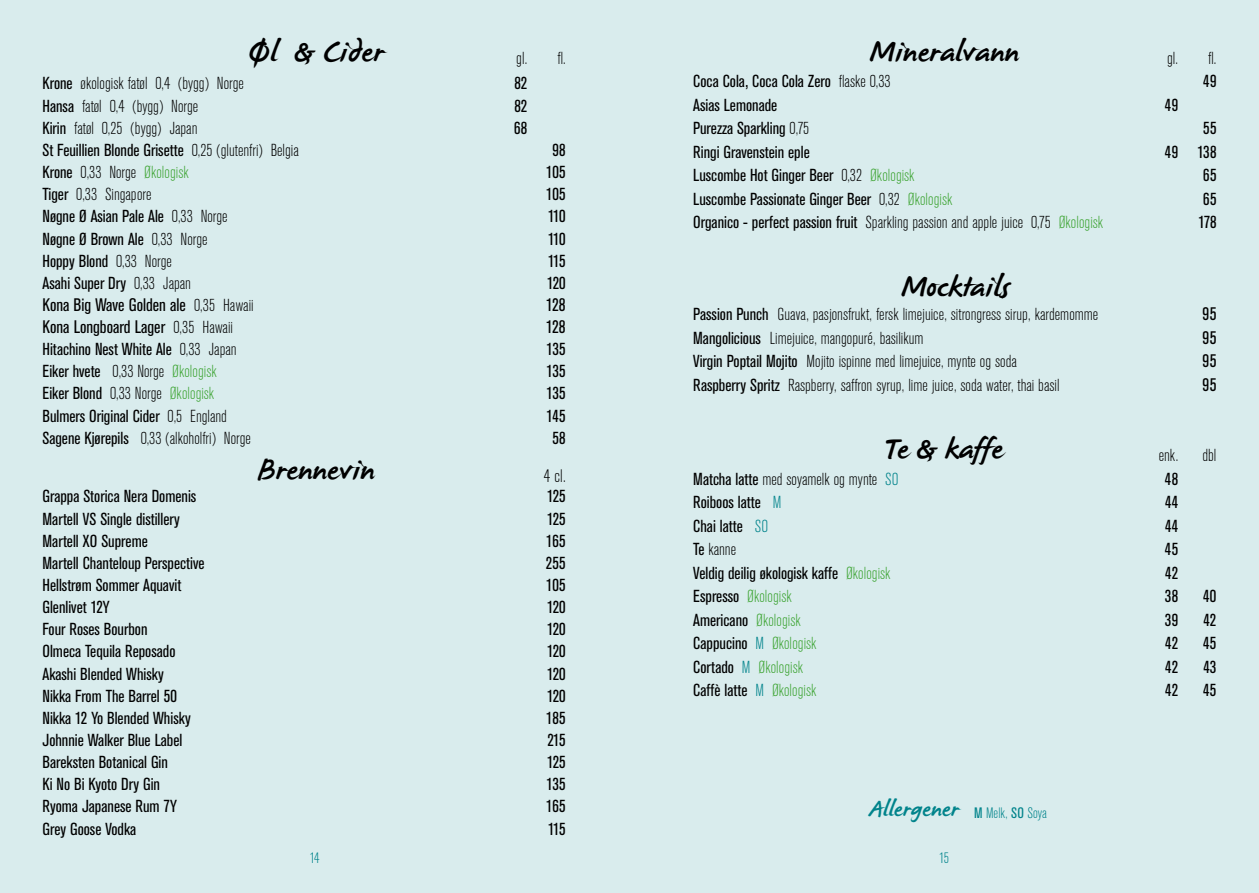
<style>
.page{position:relative;width:1259px;height:893px;background:#d9eced}
.page>*{position:absolute;margin:0;border:0;box-sizing:border-box;transform-origin:0 0}
.t1{font:30px "James Paul";color:#000}
.t2{font:22.5px "James Paul";color:#00838b}
.t3{font:18px "Standard Grot Con BSK";color:#000}
.t4{font:300 18px "Standard Grot Con BSK";color:#000}
.t5{font:17.25px "Standard Grot Con BSK";color:#000}
.t6{font:300 17.25px "Standard Grot Con BSK";color:#000}
.t7{font:300 17.25px "Standard Grot Con BSK";color:#3fa535}
.t8{font:300 15px "Standard Grot Con BSK";color:#00838b}
.s1{font-weight:400}
.s2{font-weight:300}
.s3{color:#3fa535}
.s4{font-weight:300;font-size:17.25px}
.s5{font-weight:300;color:#3fa535}
.s6{color:#00838b}
.s7{font-weight:300;color:#00838b}
.s8{font-weight:400;color:#000}
.s9{font-family:"Standard Grot Con BSK";font-size:15px}
.s10{font-family:"Standard Grot Con BSK";font-weight:300;font-size:15px}
</style>
<div class="page">
<h1 class="t1" style="left:248px;top:36px;width:137px">Øl &amp; Cider</h1>
<p class="t6" style="left:516px;top:49px;width:51px">gl. fl.</p>
<h1 class="t1" style="left:869px;top:36px;width:151px">Mineralvann</h1>
<p class="t6" style="left:1167px;top:49px;width:51px">gl. fl.</p>
<p class="t6" style="left:43px;top:74px;width:203px"><span class="s1">Krone</span> økologisk fatøl 0,4 (bygg) Norge</p>
<p class="t5" style="left:514px;top:73px;width:14px">82</p>
<p class="t6" style="left:43px;top:97px;width:157px"><span class="s1">Hansa</span> fatøl 0,4 (bygg) Norge</p>
<p class="t5" style="left:514px;top:96px;width:14px">82</p>
<p class="t6" style="left:43px;top:119px;width:156px"><span class="s1">Kirin</span> fatøl 0,25 (bygg) Japan</p>
<p class="t5" style="left:514px;top:118px;width:15px">68</p>
<p class="t5" style="left:43px;top:140px;width:258px">St Feuillien Blonde Grisette <span class="s2">0,25 (glutenfri) Belgia</span></p>
<p class="t5" style="left:552px;top:140px;width:15px">98</p>
<p class="t6" style="left:43px;top:163px;width:148px"><span class="s1">Krone</span> 0,33 Norge <span class="s3">Økologisk</span></p>
<p class="t5" style="left:546px;top:162px;width:21px">105</p>
<p class="t6" style="left:43px;top:185px;width:110px"><span class="s1">Tiger</span> 0,33 Singapore</p>
<p class="t5" style="left:546px;top:185px;width:21px">105</p>
<p class="t5" style="left:43px;top:207px;width:187px">Nøgne Ø Asian Pale Ale <span class="s2">0,33 Norge</span></p>
<p class="t5" style="left:548px;top:207px;width:19px">110</p>
<p class="t5" style="left:43px;top:229px;width:166px">Nøgne Ø Brown Ale <span class="s2">0,33 Norge</span></p>
<p class="t5" style="left:548px;top:229px;width:19px">110</p>
<p class="t5" style="left:43px;top:251px;width:131px">Hoppy Blond <span class="s2">0,33 Norge</span></p>
<p class="t5" style="left:548px;top:251px;width:19px">115</p>
<p class="t5" style="left:43px;top:273px;width:150px">Asahi Super Dry <span class="s2">0,33 Japan</span></p>
<p class="t5" style="left:547px;top:273px;width:20px">120</p>
<p class="t3" style="left:43px;top:295px;width:213px">Kona Big Wave Golden ale <span class="s4">0,35 Hawaii</span></p>
<p class="t3" style="left:546px;top:295px;width:21px">128</p>
<p class="t3" style="left:43px;top:317px;width:192px">Kona Longboard Lager <span class="s4">0,35 Hawaii</span></p>
<p class="t3" style="left:546px;top:317px;width:21px">128</p>
<p class="t5" style="left:43px;top:339px;width:196px">Hitachino Nest White Ale <span class="s2">0,33 Japan</span></p>
<p class="t5" style="left:546px;top:339px;width:21px">135</p>
<p class="t5" style="left:43px;top:362px;width:176px">Eiker hvete <span class="s2">0,33 Norge</span> <span class="s5">Økologisk</span></p>
<p class="t5" style="left:546px;top:362px;width:21px">135</p>
<p class="t5" style="left:43px;top:384px;width:173px">Eiker Blond <span class="s2">0,33 Norge</span> <span class="s5">Økologisk</span></p>
<p class="t5" style="left:546px;top:384px;width:21px">135</p>
<p class="t5" style="left:43px;top:406px;width:186px">Bulmers Original Cider <span class="s2">0,5 England</span></p>
<p class="t5" style="left:546px;top:406px;width:21px">145</p>
<p class="t6" style="left:43px;top:429px;width:210px"><span class="s1">Sagene Kjørepils</span> 0,33 (alkoholfri) Norge</p>
<p class="t5" style="left:552px;top:429px;width:15px">58</p>
<h1 class="t1" style="left:257px;top:454px;width:119px">Brennevin</h1>
<p class="t4" style="left:544px;top:466px;width:23px">4 cl.</p>
<p class="t5" style="left:43px;top:487px;width:155px">Grappa Storica Nera Domenis</p>
<p class="t5" style="left:547px;top:487px;width:20px">125</p>
<p class="t5" style="left:43px;top:509px;width:139px">Martell VS Single distillery</p>
<p class="t5" style="left:547px;top:509px;width:20px">125</p>
<p class="t5" style="left:43px;top:531px;width:107px">Martell XO Supreme</p>
<p class="t5" style="left:546px;top:531px;width:21px">165</p>
<p class="t5" style="left:43px;top:553px;width:164px">Martell Chanteloup Perspective</p>
<p class="t5" style="left:546px;top:553px;width:21px">255</p>
<p class="t5" style="left:43px;top:575px;width:140px">Hellstrøm Sommer Aquavit</p>
<p class="t5" style="left:546px;top:575px;width:21px">105</p>
<p class="t5" style="left:43px;top:597px;width:69px">Glenlivet 12Y</p>
<p class="t5" style="left:547px;top:597px;width:20px">120</p>
<p class="t5" style="left:43px;top:620px;width:106px">Four Roses Bourbon</p>
<p class="t5" style="left:547px;top:620px;width:20px">120</p>
<p class="t5" style="left:43px;top:642px;width:134px">Olmeca Tequila Reposado</p>
<p class="t5" style="left:547px;top:642px;width:20px">120</p>
<p class="t5" style="left:43px;top:664px;width:123px">Akashi Blended Whisky</p>
<p class="t5" style="left:547px;top:664px;width:20px">120</p>
<p class="t5" style="left:43px;top:686px;width:136px">Nikka From The Barrel 50</p>
<p class="t5" style="left:547px;top:686px;width:20px">120</p>
<p class="t5" style="left:43px;top:708px;width:150px">Nikka 12 Yo Blended Whisky</p>
<p class="t5" style="left:546px;top:708px;width:21px">185</p>
<p class="t5" style="left:43px;top:730px;width:141px">Johnnie Walker Blue Label</p>
<p class="t5" style="left:547px;top:730px;width:20px">215</p>
<p class="t5" style="left:43px;top:752px;width:127px">Bareksten Botanical Gin</p>
<p class="t5" style="left:547px;top:752px;width:20px">125</p>
<p class="t5" style="left:43px;top:774px;width:119px">Ki No Bi Kyoto Dry Gin</p>
<p class="t5" style="left:546px;top:774px;width:21px">135</p>
<p class="t5" style="left:43px;top:797px;width:136px">Ryoma Japanese Rum 7Y</p>
<p class="t5" style="left:546px;top:797px;width:21px">165</p>
<p class="t5" style="left:43px;top:819px;width:95px">Grey Goose Vodka</p>
<p class="t5" style="left:548px;top:819px;width:19px">115</p>
<p class="t5" style="left:693px;top:72px;width:199px">Coca Cola, Coca Cola Zero <span class="s2">flaske 0,33</span></p>
<p class="t5" style="left:1203px;top:72px;width:15px">49</p>
<p class="t5" style="left:693px;top:95px;width:86px">Asias Lemonade</p>
<p class="t5" style="left:1164px;top:95px;width:15px">49</p>
<p class="t5" style="left:693px;top:119px;width:118px">Purezza Sparkling <span class="s2">0,75</span></p>
<p class="t5" style="left:1203px;top:119px;width:15px">55</p>
<p class="t5" style="left:693px;top:142px;width:118px">Ringi Gravenstein eple</p>
<p class="t5" style="left:1165px;top:142px;width:53px">49 138</p>
<p class="t5" style="left:693px;top:166px;width:223px">Luscombe Hot Ginger Beer <span class="s2">0,32</span> <span class="s5">Økologisk</span></p>
<p class="t5" style="left:1203px;top:166px;width:15px">65</p>
<p class="t5" style="left:693px;top:189px;width:261px">Luscombe Passionate Ginger Beer <span class="s2">0,32</span> <span class="s5">Økologisk</span></p>
<p class="t5" style="left:1203px;top:189px;width:15px">65</p>
<p class="t6" style="left:693px;top:213px;width:411px"><span class="s1">Organico - perfect passion fruit</span> Sparkling passion and apple juice 0,75 <span class="s3">Økologisk</span></p>
<p class="t5" style="left:1198px;top:213px;width:20px">178</p>
<h1 class="t1" style="left:900px;top:272px;width:110px">Mocktails</h1>
<p class="t6" style="left:693px;top:305px;width:406px"><span class="s1">Passion Punch</span> Guava, pasjonsfrukt, fersk limejuice, sitrongress sirup, kardemomme</p>
<p class="t3" style="left:1202px;top:304px;width:15px">95</p>
<p class="t6" style="left:693px;top:329px;width:232px"><span class="s1">Mangolicious</span> Limejuice, mangopuré, basilikum</p>
<p class="t3" style="left:1202px;top:327px;width:15px">95</p>
<p class="t6" style="left:693px;top:352px;width:325px"><span class="s1">Virgin Poptail Mojito</span> Mojito ispinne med limejuice, mynte og soda</p>
<p class="t3" style="left:1202px;top:351px;width:15px">95</p>
<p class="t6" style="left:693px;top:376px;width:368px"><span class="s1">Raspberry Spritz</span> Raspberry, saffron syrup, lime juice, soda water, thai basil</p>
<p class="t3" style="left:1202px;top:374px;width:15px">95</p>
<h1 class="t1" style="left:885px;top:434px;width:119px">Te &amp; kaffe</h1>
<p class="t6" style="left:1158px;top:446px;width:21px">enk.</p>
<p class="t6" style="left:1202px;top:446px;width:16px">dbl</p>
<p class="t6" style="left:693px;top:470px;width:207px"><span class="s1">Matcha latte</span> med soyamelk og mynte <span class="s6">SO</span></p>
<p class="t5" style="left:1164px;top:469px;width:15px">48</p>
<p class="t5" style="left:693px;top:493px;width:90px">Roiboos latte <span class="s7">M</span></p>
<p class="t5" style="left:1165px;top:493px;width:14px">44</p>
<p class="t5" style="left:693px;top:516px;width:76px">Chai latte <span class="s7">SO</span></p>
<p class="t5" style="left:1165px;top:516px;width:14px">44</p>
<p class="t6" style="left:693px;top:540px;width:44px"><span class="s1">Te</span> kanne</p>
<p class="t5" style="left:1164px;top:540px;width:15px">45</p>
<p class="t5" style="left:693px;top:563px;width:199px">Veldig deilig økologisk kaffe <span class="s5">Økologisk</span></p>
<p class="t5" style="left:1165px;top:563px;width:14px">42</p>
<p class="t7" style="left:693px;top:587px;width:100px"><span class="s8">Espresso</span> Økologisk</p>
<p class="t5" style="left:1164px;top:587px;width:15px">38</p>
<p class="t5" style="left:1203px;top:587px;width:15px">40</p>
<p class="t5" style="left:693px;top:610px;width:109px">Americano <span class="s5">Økologisk</span></p>
<p class="t5" style="left:1164px;top:610px;width:15px">39</p>
<p class="t5" style="left:1203px;top:610px;width:14px">42</p>
<p class="t5" style="left:693px;top:634px;width:125px">Cappucino <span class="s7">M</span> <span class="s5">Økologisk</span></p>
<p class="t5" style="left:1165px;top:634px;width:14px">42</p>
<p class="t5" style="left:1203px;top:634px;width:15px">45</p>
<p class="t7" style="left:693px;top:658px;width:111px"><span class="s8">Cortado</span> <span class="s6">M</span> Økologisk</p>
<p class="t5" style="left:1165px;top:657px;width:14px">42</p>
<p class="t5" style="left:1203px;top:657px;width:14px">43</p>
<p class="t5" style="left:693px;top:681px;width:125px">Caffè latte <span class="s7">M</span> <span class="s5">Økologisk</span></p>
<p class="t5" style="left:1165px;top:681px;width:14px">42</p>
<p class="t5" style="left:1203px;top:681px;width:15px">45</p>
<h2 class="t2" style="left:869px;top:797px;width:179px">Allergener <span class="s9">M</span> <span class="s10">Melk,</span> <span class="s9">SO</span> <span class="s10">Soya</span></h2>
<p class="t8" style="left:310px;top:850px;width:11px">14</p>
<p class="t8" style="left:939px;top:850px;width:11px">15</p>
</div>
